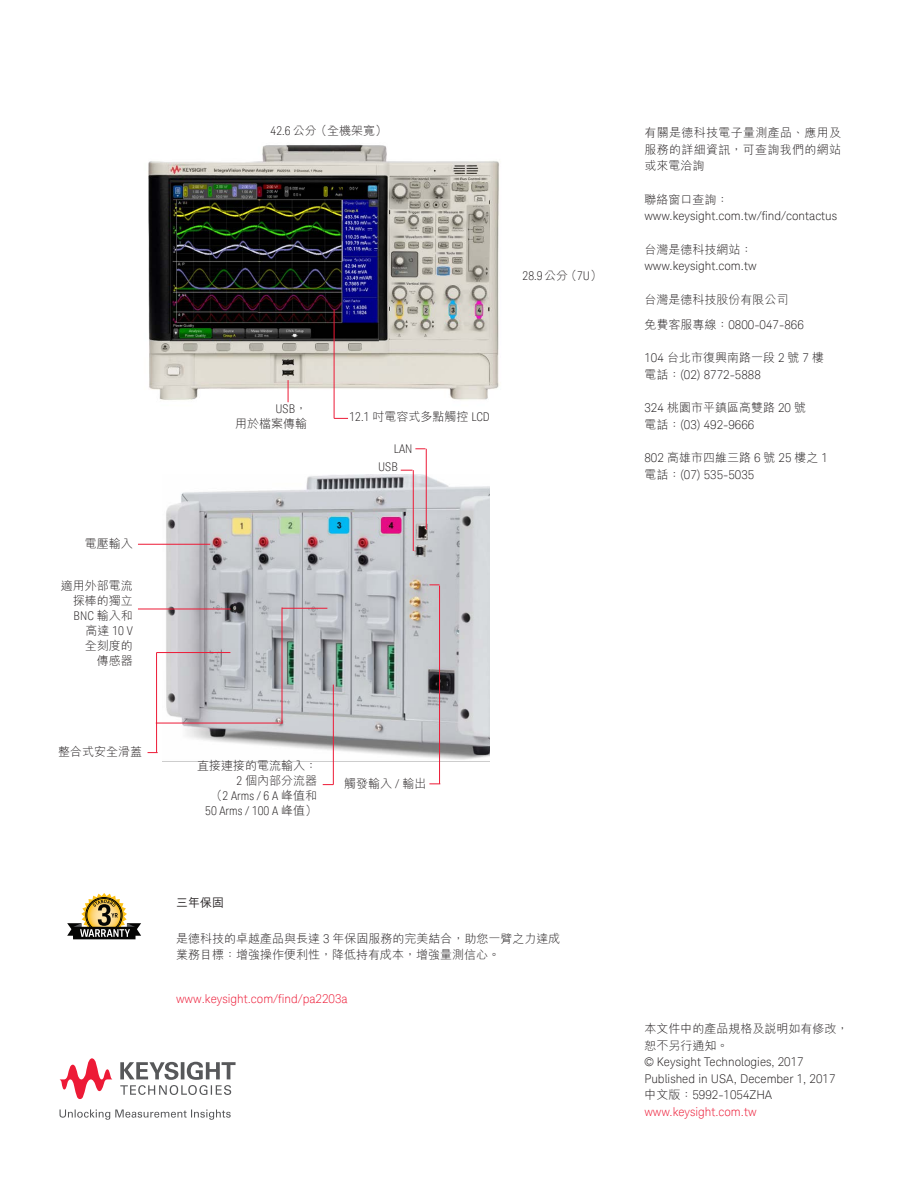
<style>
.page{position:relative;width:918px;height:1188px;background:#fff}
.page>*{position:absolute;margin:0;border:0;box-sizing:border-box;transform-origin:0 0}
.mBody{font:300 12px/16.5px "M Hei HK";color:#231f20}
.cBody{font:300 12px "Keysight Sans";color:#231f20}
.Figures{font:300 12px/15px "M Hei HK";color:#231f20;text-align:right}
.mBody-2{font:300 12px "Keysight Sans";color:#231f20}
.Figures-2{font:300 condensed 12px "Keysight Sans";color:#231f20}
.cBody-2{font:300 12px/16.5px "M Hei HK";letter-spacing:.03em;color:#231f20;text-align:justify}
.K_Boilerplate_URLs_R{font:300 12px "Keysight Sans";color:#ed1a36}
.mTitle___mURL{font:300 12px "Keysight Sans";color:#ed1a36}
.mTitle___mURL_black{font:500 12px "M Hei HK";color:#231f20}
.s1{font-family:"Keysight Sans";font-stretch:condensed}
.s2{font-family:"M Hei HK";font-stretch:normal}
.s3{font-family:"Keysight Sans"}
.s4{font-family:"M Hei HK"}
</style>
<div class="page">
<svg style="left:60px;top:1109px;width:171px;height:11px"></svg>
<svg style="left:120px;top:1062px;width:116px;height:33px"></svg>
<svg style="left:60px;top:1058px;width:53px;height:41px"></svg>
<div style="left:73px;top:927px;width:63px;height:12px;background:#050504"></div>
<svg style="left:67px;top:893px;width:74px;height:44px"></svg>
<img style="left:148px;top:145px;width:351px;height:274px">
<hr style="left:334px;top:310px;width:1px;height:108px;background:#ed1a36">
<svg style="left:334px;top:418px;width:14px;height:1px"></svg>
<svg style="left:288px;top:380px;width:1px;height:22px"></svg>
<img style="left:163px;top:475px;width:327px;height:290px">
<hr style="left:138px;top:544px;width:72px;height:1px;background:#ed1a36">
<hr style="left:138px;top:609px;width:92px;height:1px;background:#ed1a36">
<hr style="left:156px;top:653px;width:1px;height:100px;background:#ed1a36">
<hr style="left:157px;top:652px;width:73px;height:1px;background:#ed1a36">
<hr style="left:282px;top:608px;width:45px;height:1px;background:#ed1a36">
<hr style="left:282px;top:607px;width:1px;height:116px;background:#ed1a36">
<hr style="left:156px;top:723px;width:127px;height:1px;background:#ed1a36">
<hr style="left:333px;top:685px;width:1px;height:100px;background:#ed1a36">
<hr style="left:439px;top:586px;width:1px;height:198px;background:#ed1a36">
<hr style="left:426px;top:449px;width:1px;height:81px;background:#ed1a36">
<hr style="left:413px;top:470px;width:1px;height:81px;background:#ed1a36">
<svg style="left:401px;top:470px;width:12px;height:1px"></svg>
<p class="Figures" style="left:271px;top:123px;width:118px"><span class="s1">42.6</span> 公分（全機架寬）</p>
<p class="Figures-2" style="left:523px;top:268px;width:81px">28.9<span class="s2">公分（</span>7U<span class="s2">）</span></p>
<p class="Figures" style="left:85px;top:536px;width:49px">電壓輸入</p>
<p class="Figures" style="left:61px;top:578px;width:74px">適用外部電流探棒的獨立<br><span class="s1">BNC</span> 輸入和高達 <span class="s1">10 V<br></span>全刻度的<br>傳感器</p>
<p class="Figures" style="left:58px;top:744px;width:85px">整合式安全滑蓋</p>
<p class="Figures-2" style="left:275px;top:401px;width:33px">USB<span class="s2">，</span></p>
<p class="Figures" style="left:235px;top:415px;width:73px">用於檔案傳輸</p>
<p class="Figures" style="left:350px;top:409px;width:142px"><span class="s1">12.1</span> 吋電容式多點觸控 <span class="s1">LCD</span></p>
<p class="Figures-2" style="left:394px;top:442px;width:20px">LAN</p>
<p class="Figures-2" style="left:378px;top:460px;width:21px">USB</p>
<p class="Figures" style="left:197px;top:757px;width:121px">直接連接的電流輸入：</p>
<p class="Figures" style="left:236px;top:772px;width:82px"><span class="s1">2</span> 個內部分流器</p>
<p class="Figures-2" style="left:211px;top:788px;width:108px"><span class="s2">（</span>2 Arms / 6 A <span class="s2">峰值和</span></p>
<p class="Figures-2" style="left:205px;top:803px;width:113px">50 Arms / 100 A <span class="s2">峰值）</span></p>
<p class="Figures" style="left:344px;top:776px;width:84px">觸發輸入 <span class="s1">/</span> 輸出</p>
<p class="mTitle___mURL_black" style="left:176px;top:893px;width:50px">三年保固</p>
<p class="mBody" style="left:176px;top:930px;width:386px">是德科技的卓越產品與長達 <span class="s3">3</span> 年保固服務的完美結合，助您一臂之力達成業務目標：增強操作便利性，降低持有成本，增強量測信心。</p>
<p class="K_Boilerplate_URLs_R" style="left:176px;top:992px;width:173px">www.keysight.com/find/pa2203a</p>
<p class="cBody-2" style="left:644px;top:124px;width:198px">有關是德科技電子量測產品、應用及服務的詳細資訊，可查詢我們的網站或來電洽詢</p>
<p class="mBody" style="left:644px;top:191px;width:85px">聯絡窗口查詢：</p>
<p class="cBody" style="left:644px;top:209px;width:194px">www.keysight.com.tw/find/contactus</p>
<p class="mBody" style="left:644px;top:241px;width:109px">台灣是德科技網站：</p>
<p class="cBody" style="left:644px;top:259px;width:114px">www.keysight.com.tw</p>
<p class="mBody" style="left:644px;top:291px;width:145px">台灣是德科技股份有限公司</p>
<p class="cBody" style="left:644px;top:318px;width:161px"><span class="s4">免費客服專線：</span>0800-047-866</p>
<p class="mBody" style="left:644px;top:349px;width:181px"><span class="s3">104</span> 台北市復興南路一段 <span class="s3">2</span> 號 <span class="s3">7</span> 樓</p>
<p class="cBody" style="left:644px;top:368px;width:118px"><span class="s4">電話：</span>(02) 8772-5888</p>
<p class="mBody" style="left:644px;top:399px;width:163px"><span class="s3">324</span> 桃園市平鎮區高雙路 <span class="s3">20</span> 號</p>
<p class="cBody" style="left:644px;top:418px;width:112px"><span class="s4">電話：</span>(03) 492-9666</p>
<p class="mBody" style="left:644px;top:449px;width:185px"><span class="s3">802</span> 高雄市四維三路 <span class="s3">6</span> 號 <span class="s3">25</span> 樓之 <span class="s3">1</span></p>
<p class="cBody" style="left:644px;top:468px;width:112px"><span class="s4">電話：</span>(07) 535-5035</p>
<p class="mBody" style="left:644px;top:1020px;width:205px">本文件中的產品規格及說明如有修改，恕不另行通知。</p>
<p class="mBody-2" style="left:644px;top:1055px;width:161px">© Keysight Technologies, 2017</p>
<p class="mBody-2" style="left:644px;top:1072px;width:193px">Published in USA, December 1, 2017</p>
<p class="mBody-2" style="left:644px;top:1088px;width:129px"><span class="s4">中文版：</span>5992-1054ZHA</p>
<p class="mTitle___mURL" style="left:644px;top:1105px;width:114px">www.keysight.com.tw</p>
</div>
